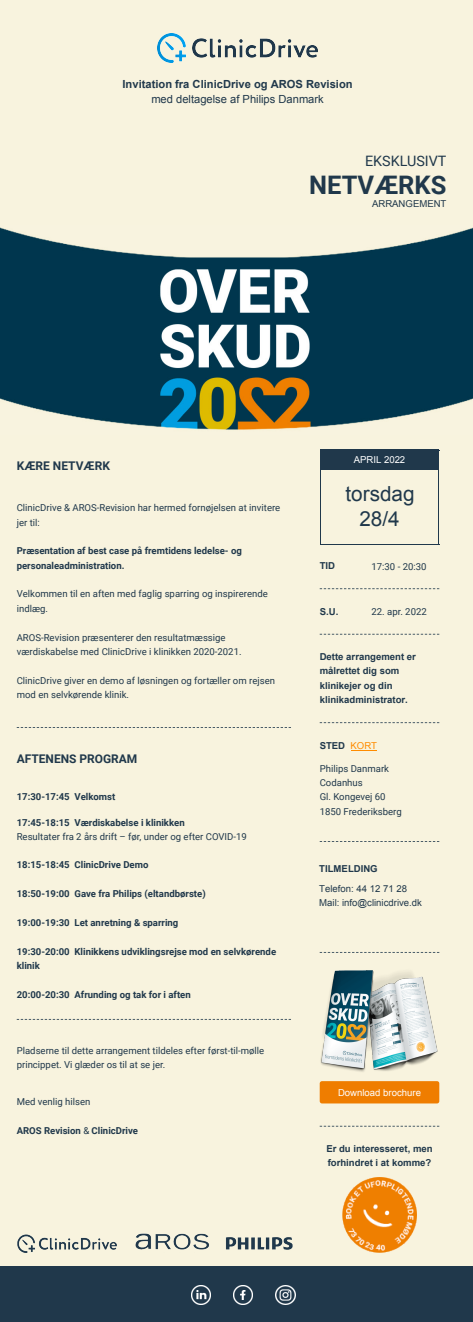
<style>
.page{position:relative;width:473px;height:1322px;background:#fff}
.page>*{position:absolute;margin:0;border:0;box-sizing:border-box;transform-origin:0 0}
.t1{font:700 25.5px "Roboto";color:#20384b}
.t2{font:20.75px/24.8px "Arial";color:#20384b;text-align:center}
.t3{font:14.38px "Roboto";color:#20384b}
.t4{font:700 12px "Roboto";color:#20384b}
.t5{font:700 11.12px "Arial";color:#20384b}
.t6{font:11.12px "Arial";color:#20384b}
.t7{font:9.62px/14.4px "Roboto";color:#20384b}
.t8{font:700 9.62px/14.4px "Roboto";color:#20384b}
.t9{font:700 9.62px/14.4px "Arial";color:#20384b}
.t10{font:9.62px/14.4px "Arial";color:#20384b}
.t11{font:9.62px "Arial";color:#fff}
.t12{font:9.62px "Arial";color:#20384b}
.t13{font:700 9.62px "Arial";color:#20384b}
.s1{font-weight:400}
.s2{font-weight:400;color:#ff8c00}
</style>
<div class="page">
<div style="left:0;top:0;width:473px;height:226px;background:#f8f3de"></div>
<div style="left:0;top:226px;width:473px;height:216px;background:#f8f3de"></div>
<div style="left:0;top:442px;width:473px;height:825px;background:#f8f3de"></div>
<div style="left:0;top:1267px;width:473px;height:55px;background:#20384b"></div>
<img style="left:158px;top:33px;width:159px;height:29px">
<svg style="left:17px;top:727px;width:274px;height:1px"></svg>
<svg style="left:17px;top:1019px;width:274px;height:1px"></svg>
<img style="left:17px;top:1233px;width:276px;height:20px">
<div style="left:320px;top:450px;width:119px;height:20px;background:#20384b"></div>
<hr style="left:320px;top:544px;width:119px;height:1px;background:#20384b">
<hr style="left:320px;top:470px;width:1px;height:74px;background:#20384b">
<hr style="left:439px;top:470px;width:1px;height:74px;background:#20384b">
<svg style="left:320px;top:588px;width:119px;height:1px"></svg>
<svg style="left:320px;top:634px;width:119px;height:1px"></svg>
<svg style="left:320px;top:722px;width:119px;height:1px"></svg>
<svg style="left:320px;top:841px;width:119px;height:1px"></svg>
<svg style="left:320px;top:952px;width:119px;height:1px"></svg>
<div style="left:320px;top:1081px;width:119px;height:22px;background:#ef7d00"></div>
<svg style="left:320px;top:1126px;width:119px;height:1px"></svg>
<img style="left:320px;top:970px;width:118px;height:102px">
<img style="left:342px;top:1177px;width:75px;height:75px">
<img style="left:191px;top:1285px;width:19px;height:19px">
<img style="left:234px;top:1285px;width:19px;height:19px">
<img style="left:276px;top:1285px;width:19px;height:19px">
<img style="left:0;top:227px;width:473px;height:203px">
<svg style="left:351px;top:750px;width:26px;height:1px"></svg>
<p class="t5" style="left:123px;top:76px;width:232px">Invitation fra ClinicDrive og AROS Revision</p>
<p class="t6" style="left:151px;top:92px;width:174px">med deltagelse af Philips Danmark</p>
<h3 class="t3" style="left:365px;top:151px;width:83px">EKSKLUSIVT</h3>
<h1 class="t1" style="left:309px;top:167px;width:139px">NETVÆRKS</h1>
<p class="t12" style="left:372px;top:197px;width:76px">ARRANGEMENT</p>
<p class="t4" style="left:17px;top:457px;width:95px">KÆRE NETVÆRK</p>
<p class="t7" style="left:17px;top:500px;width:265px">ClinicDrive &amp; AROS-Revision har hermed fornøjelsen at invitere jer til:</p>
<p class="t8" style="left:17px;top:543px;width:227px">Præsentation af best case på fremtidens ledelse- og personaleadministration.</p>
<p class="t7" style="left:17px;top:586px;width:253px">Velkommen til en aften med faglig sparring og inspirerende indlæg.</p>
<p class="t7" style="left:17px;top:629px;width:226px">AROS-Revision præsenterer den resultatmæssige værdiskabelse med ClinicDrive i klinikken 2020-2021.</p>
<p class="t7" style="left:17px;top:672px;width:260px">ClinicDrive giver en demo af løsningen og fortæller om rejsen mod en selvkørende klinik.</p>
<p class="t4" style="left:17px;top:750px;width:122px">AFTENENS PROGRAM</p>
<p class="t8" style="left:17px;top:789px;width:100px">17:30-17:45 Velkomst</p>
<p class="t8" style="left:17px;top:814px;width:169px">17:45-18:15 Værdiskabelse i klinikken</p>
<p class="t7" style="left:17px;top:829px;width:232px">Resultater fra 2 års drift – før, under og efter COVID-19</p>
<p class="t8" style="left:17px;top:857px;width:133px">18:15-18:45 ClinicDrive Demo</p>
<p class="t8" style="left:17px;top:886px;width:190px">18:50-19:00 Gave fra Philips (eltandbørste)</p>
<p class="t8" style="left:17px;top:915px;width:163px">19:00-19:30 Let anretning &amp; sparring</p>
<p class="t8" style="left:17px;top:944px;width:261px">19:30-20:00 Klinikkens udviklingsrejse mod en selvkørende klinik</p>
<p class="t8" style="left:17px;top:987px;width:176px">20:00-20:30 Afrunding og tak for i aften</p>
<p class="t7" style="left:17px;top:1043px;width:249px">Pladserne til dette arrangement tildeles efter først-til-mølle princippet. Vi glæder os til at se jer.</p>
<p class="t7" style="left:17px;top:1094px;width:75px">Med venlig hilsen</p>
<p class="t8" style="left:17px;top:1123px;width:123px">AROS Revision <span class="s1">&amp;</span> ClinicDrive</p>
<p class="t11" style="left:354px;top:453px;width:53px">APRIL 2022</p>
<h2 class="t2" style="left:345px;top:482px;width:71px">torsdag<br>28/4</h2>
<p class="t9" style="left:320px;top:559px;width:17px">TID</p>
<p class="t7" style="left:372px;top:559px;width:57px">17:30 - 20:30</p>
<p class="t9" style="left:320px;top:604px;width:20px">S.U.</p>
<p class="t7" style="left:372px;top:604px;width:57px">22. apr. 2022</p>
<p class="t9" style="left:320px;top:650px;width:98px">Dette arrangement er målrettet dig som klinikejer og din klinikadministrator.</p>
<p class="t9" style="left:320px;top:738px;width:59px">STED <span class="s2">KORT</span></p>
<p class="t7" style="left:320px;top:761px;width:84px">Philips Danmark<br>Codanhus<br>Gl. Kongevej 60<br>1850 Frederiksberg</p>
<p class="t13" style="left:319px;top:862px;width:60px">TILMELDING</p>
<p class="t10" style="left:319px;top:881px;width:104px">Telefon: 44 12 71 28<br>Mail: info@clinicdrive.dk</p>
<p class="t11" style="left:338px;top:1086px;width:84px">Download brochure</p>
<p class="t9" style="left:326px;top:1142px;width:108px">Er du interesseret, men forhindret i at komme?</p>
</div>
